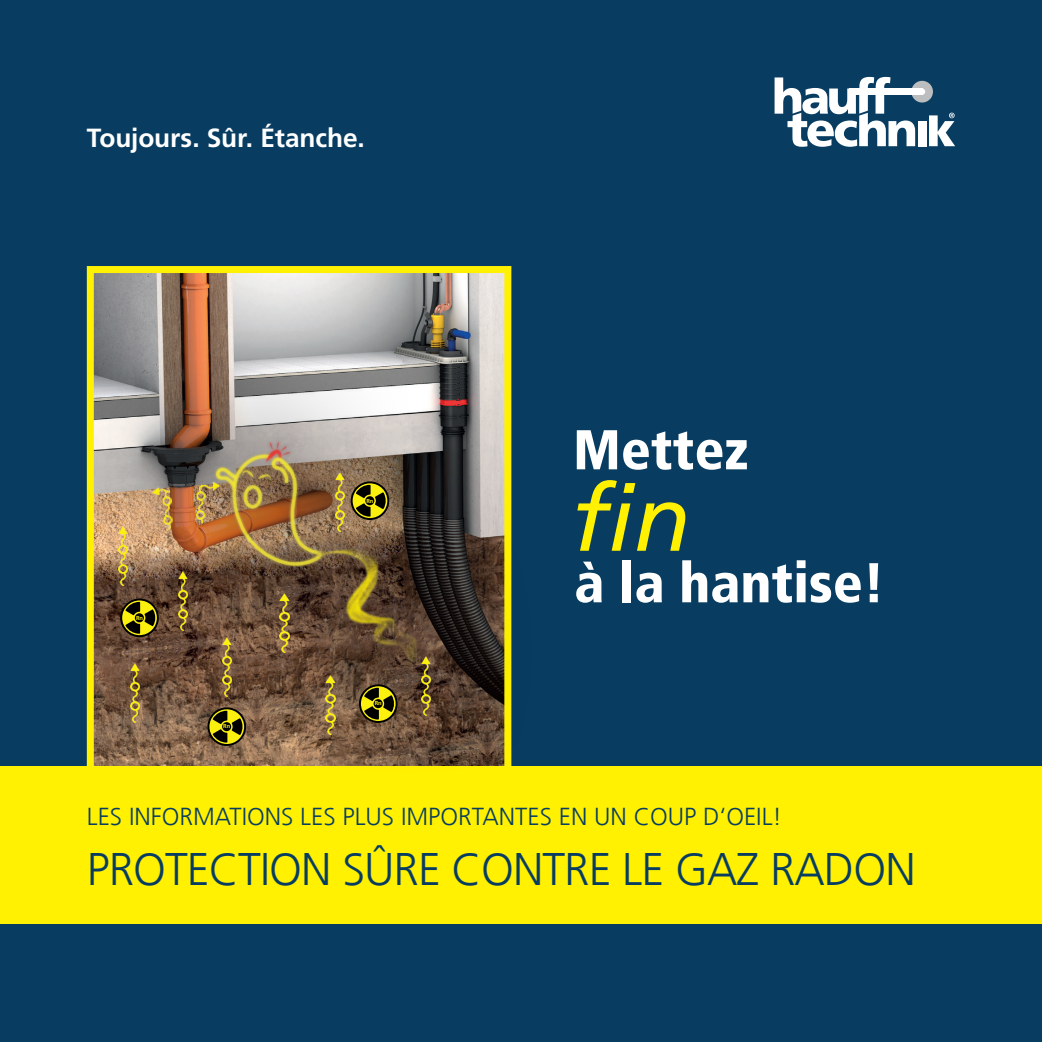
<style>
.page{position:relative;width:1042px;height:1042px;background:#083d61}
.page>*{position:absolute;margin:0;border:0;box-sizing:border-box;transform-origin:0 0}
.t1{font:italic 92.75px "Frutigerfor Hauff";color:#fff101}
.t2{font:900 condensed 56px "Frutiger LT Com";color:#fff}
.t3{font:300 45.5px "Frutigerfor Hauff";letter-spacing:-.02em;color:#083d61}
.t4{font:700 26.25px "Frutigerfor Hauff";letter-spacing:-.005em;color:#fff}
.t5{font:300 24.5px "Frutigerfor Hauff";color:#083d61}
.t6{font:700 5.77px "Frutigerfor Hauff";color:#fcf00f}
</style>
<div class="page">
<img style="left:95px;top:274px;width:408px;height:57px">
<div style="left:87px;top:266px;width:424px;height:579px;border:7px solid #fff101"></div>
<svg style="left:774px;top:77px;width:181px;height:70px"></svg>
<div style="left:848px;top:89px;width:74px;height:6px;background:#fff"></div>
<div style="left:0;top:766px;width:1042px;height:157px;background:#fff101"></div>
<img style="left:94px;top:331px;width:418px;height:435px">
<img style="left:178px;top:572px;width:9px;height:59px">
<img style="left:335px;top:472px;width:10px;height:59px">
<img style="left:280px;top:594px;width:9px;height:58px">
<img style="left:222px;top:637px;width:10px;height:59px">
<img style="left:130px;top:664px;width:10px;height:58px">
<img style="left:326px;top:675px;width:9px;height:59px">
<img style="left:421px;top:657px;width:9px;height:58px">
<img style="left:119px;top:526px;width:9px;height:59px">
<img style="left:162px;top:490px;width:11px;height:40px">
<img style="left:196px;top:485px;width:10px;height:38px">
<img style="left:151px;top:484px;width:19px;height:11px">
<img style="left:201px;top:481px;width:19px;height:11px">
<svg style="left:351px;top:481px;width:38px;height:39px"></svg>
<svg style="left:352px;top:483px;width:36px;height:36px"></svg>
<svg style="left:353px;top:483px;width:34px;height:35px"></svg>
<svg style="left:356px;top:485px;width:30px;height:31px"></svg>
<div style="left:365px;top:496px;width:9px;height:9px;background:#000001;border-radius:50%"></div>
<svg style="left:207px;top:707px;width:39px;height:39px"></svg>
<svg style="left:209px;top:708px;width:36px;height:36px"></svg>
<svg style="left:209px;top:709px;width:35px;height:35px"></svg>
<svg style="left:213px;top:711px;width:30px;height:31px"></svg>
<div style="left:222px;top:722px;width:9px;height:9px;background:#000001;border-radius:50%"></div>
<svg style="left:359px;top:684px;width:38px;height:39px"></svg>
<svg style="left:360px;top:685px;width:36px;height:36px"></svg>
<svg style="left:361px;top:686px;width:35px;height:35px"></svg>
<svg style="left:364px;top:688px;width:31px;height:31px"></svg>
<div style="left:374px;top:699px;width:9px;height:9px;background:#000001;border-radius:50%"></div>
<svg style="left:120px;top:598px;width:39px;height:39px"></svg>
<svg style="left:122px;top:600px;width:36px;height:36px"></svg>
<svg style="left:122px;top:600px;width:35px;height:35px"></svg>
<svg style="left:125px;top:602px;width:31px;height:32px"></svg>
<div style="left:135px;top:613px;width:9px;height:9px;background:#000001;border-radius:50%"></div>
<p class="t4" style="left:87px;top:122px;width:279px">Toujours. Sûr. Étanche.</p>
<p class="t6" style="left:136px;top:614px;width:9px">Rn</p>
<p class="t6" style="left:223px;top:723px;width:9px">Rn</p>
<p class="t6" style="left:366px;top:497px;width:9px">Rn</p>
<p class="t6" style="left:375px;top:700px;width:9px">Rn</p>
<h2 class="t2" style="left:573px;top:415px;width:177px">Mettez</h2>
<h1 class="t1" style="left:572px;top:462px;width:120px">fin</h1>
<h2 class="t2" style="left:574px;top:548px;width:312px">à la hantise!</h2>
<p class="t5" style="left:87px;top:801px;width:697px">LES INFORMATIONS LES PLUS IMPORTANTES EN UN COUP D‘OEIL!</p>
<h3 class="t3" style="left:87px;top:841px;width:830px">PROTECTION SÛRE CONTRE LE GAZ RADON</h3>
</div>
